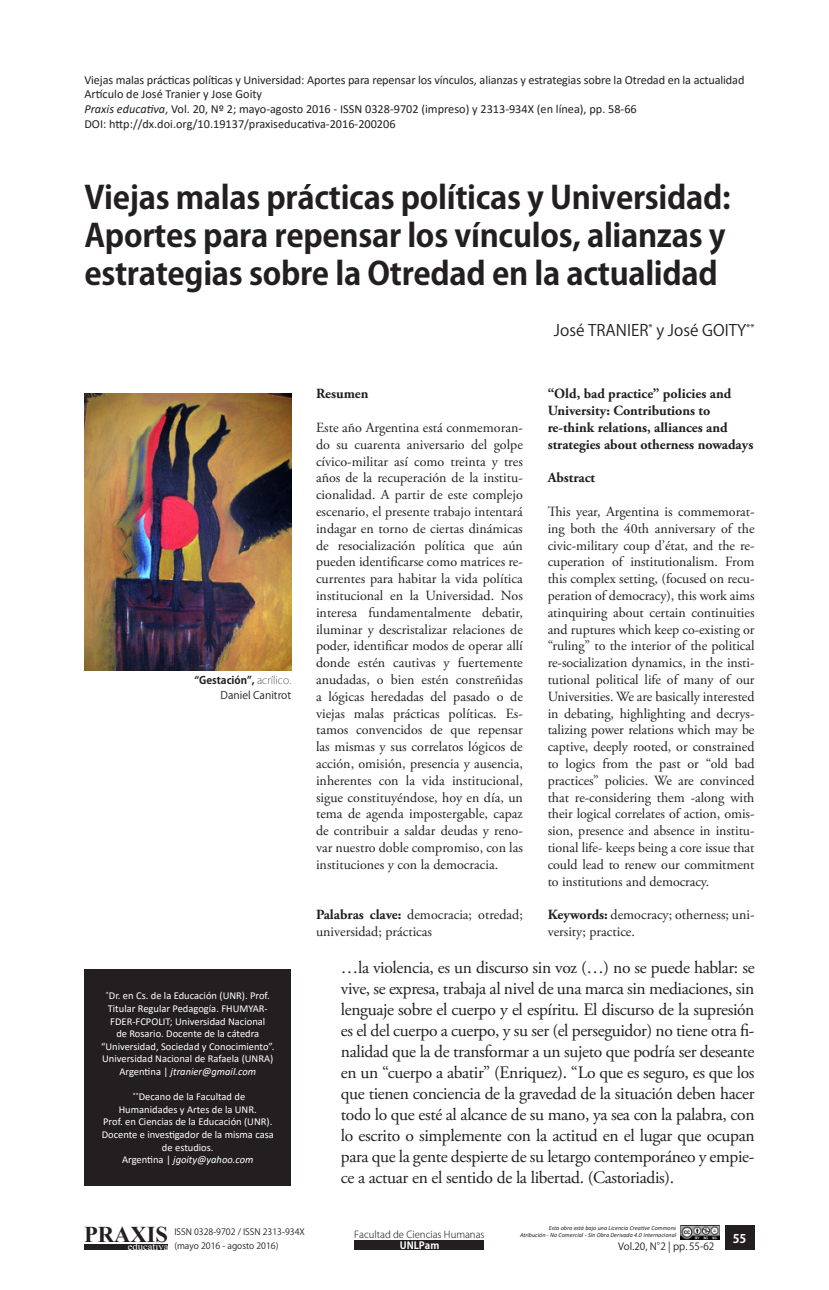
<style>
.page{position:relative;width:829px;height:1290px;background:#fff}
.page>*{position:absolute;margin:0;border:0;box-sizing:border-box;transform-origin:0 0}
.Títulos_Sección_Artí{font:700 31.5px/37.8px "Koz Go Std";letter-spacing:-.01em;color:#231f20}
.t1{font:700 22.57px "Times New Roman";color:#231f20}
.Citas{font:17.5px/21px "Adobe Garamond Pro";letter-spacing:-.02em;color:#231f20;text-align:justify}
.Autor{font:15.75px "Koz Go Std";color:#231f20}
.Resumen{font:14px/16.8px "Adobe Garamond Pro";color:#231f20;text-align:justify}
.Resumen-2{font:700 14px/16.8px "Adobe Garamond Pro";color:#231f20}
.DOI{font:12.25px "Calibri";letter-spacing:-.01em;color:#231f20}
.t2{font:700 11.9px "Koz Go Std";color:#fff}
.t3{font:10.67px "Times New Roman";color:#fff}
.CV_Autor{font:10.5px/12.6px "Calibri";color:#fff;text-align:center}
.CV_Autor-2{font:italic 10.5px "Calibri";color:#fff}
.Epigfrafes{font:700 10.5px "Koz Go Std";color:#231f20}
.Epigfrafes-2{font:10.5px "Koz Go Std";color:#231f20}
.t4{font:9.97px "Koz Go Pro";color:#231f20}
.t5{font:700 9.97px "Koz Go Pro";color:#fff}
.t6{font:300 9.62px "Koz Go Pro";color:#231f20}
.t7{font:8.75px/14px "Koz Go Pro";color:#231f20}
.t8{font:italic 6.12px/7px "Calibri";color:#231f20;text-align:right}
.s1{font-style:italic}
.s2{font-weight:200}
.s3{font-style:normal}
.s4{font-weight:700}
</style>
<div class="page">
<div style="left:84px;top:1244px;width:84px;height:6px;background:#231f20"></div>
<div style="left:724px;top:1225px;width:30px;height:25px;background:#231f20"></div>
<img style="left:680px;top:1225px;width:39px;height:14px">
<div style="left:355px;top:1240px;width:129px;height:10px;background:#231f20"></div>
<div style="left:84px;top:969px;width:207px;height:217px;background:#231f20"></div>
<img style="left:84px;top:394px;width:207px;height:277px">
<p class="DOI" style="left:84px;top:71px;width:661px">Viejas malas prácticas políticas y Universidad: Aportes para repensar los vínculos, alianzas y estrategias sobre la Otredad en la actualidad</p>
<p class="DOI" style="left:84px;top:86px;width:179px">Artículo de José Tranier y Jose Goity</p>
<p class="DOI" style="left:84px;top:100px;width:554px"><span class="s1">Praxis educativa</span>, Vol. 20, Nº 2; mayo-agosto 2016 - ISSN 0328-9702 (impreso) y 2313-934X (en línea), pp. 58-66</p>
<p class="DOI" style="left:84px;top:115px;width:313px">DOI: http://dx.doi.org/10.19137/praxiseducativa-2016-200206</p>
<p class="Títulos_Sección_Artí" style="left:84px;top:180px;width:647px">Viejas malas prácticas políticas y Universidad:<br>Aportes para repensar los vínculos, alianzas y estrategias sobre la Otredad en la actualidad</p>
<p class="Epigfrafes" style="left:194px;top:673px;width:98px">“Gestación”, <span class="s2">acrílico.</span></p>
<p class="Epigfrafes-2" style="left:220px;top:689px;width:72px">Daniel Canitrot</p>
<p class="CV_Autor" style="left:101px;top:989px;width:175px"><sup>*</sup>Dr. en Cs. de la Educación (UNR). Prof.<br>Titular Regular Pedagogía. FHUMYAR-FDER-FCPOLIT; Universidad Nacional<br>de Rosario. Docente de la cátedra “Universidad, Sociedad y Conocimiento”.<br>Universidad Nacional de Rafaela (UNRA)</p>
<p class="CV_Autor-2" style="left:119px;top:1064px;width:138px"><span class="s3">Argentina |</span> jtranier@gmail.com</p>
<p class="CV_Autor" style="left:119px;top:1090px;width:139px"><sup>**</sup>Decano de la Facultad de<br>Humanidades y Artes de la UNR.</p>
<p class="CV_Autor" style="left:103px;top:1115px;width:171px">Prof. en Ciencias de la Educación (UNR).</p>
<p class="CV_Autor" style="left:102px;top:1128px;width:174px">Docente e investigador de la misma casa de estudios.</p>
<p class="CV_Autor-2" style="left:122px;top:1152px;width:133px"><span class="s3">Argentina |</span> jgoity@yahoo.com</p>
<p class="Resumen-2" style="left:316px;top:386px;width:54px">Resumen</p>
<p class="Resumen" style="left:316px;top:420px;width:208px">Este año Argentina está conmemoran&shy;do su cuarenta aniversario del golpe cívico-militar así como treinta y tres años de la recuperación de la institu&shy;cionalidad. A partir de este complejo escenario, el presente trabajo intentará indagar en torno de ciertas dinámicas de resocialización política que aún pueden identificarse como matrices re&shy;currentes para habitar la vida política institucional en la Universidad. Nos interesa fundamentalmente debatir, iluminar y descristalizar relaciones de poder, identificar modos de operar allí donde estén cautivas y fuertemente anudadas, o bien estén constreñidas a lógicas heredadas del pasado o de viejas malas prácticas políticas. Es&shy;tamos convencidos de que repensar las mismas y sus correlatos lógicos de acción, omisión, presencia y ausencia, inherentes con la vida institucional, sigue constituyéndose, hoy en día, un tema de agenda impostergable, capaz de contribuir a saldar deudas y reno&shy;var nuestro doble compromiso, con las instituciones y con la democracia.</p>
<p class="Resumen" style="left:316px;top:907px;width:208px"><span class="s4">Palabras clave:</span> democracia; otredad; universidad; prácticas</p>
<p class="Autor" style="left:554px;top:321px;width:202px">José TRANIER<sup>*</sup> y José GOITY<sup>**</sup></p>
<p class="Resumen-2" style="left:547px;top:386px;width:207px">“Old, bad practice” policies and University: Contributions to re-think relations, alliances and strategies about otherness nowadays</p>
<p class="Resumen-2" style="left:547px;top:470px;width:49px">Abstract</p>
<p class="Resumen" style="left:547px;top:504px;width:208px">This year, Argentina is commemorat&shy;ing both the 40th anniversary of the civic-military coup d’état, and the re&shy;cuperation of institutionalism. From this complex setting, (focused on recu&shy;peration of democracy), this work aims atinquiring about certain continuities and ruptures which keep co-existing or “ruling” to the interior of the political re-socialization dynamics, in the insti&shy;tutional political life of many of our Universities. We are basically interested in debating, highlighting and decrys&shy;talizing power relations which may be captive, deeply rooted, or constrained to logics from the past or “old bad practices” policies. We are convinced that re-considering them -along with their logical correlates of action, omis&shy;sion, presence and absence in institu&shy;tional life- keeps being a core issue that could lead to renew our commitment to institutions and democracy.</p>
<p class="Resumen" style="left:547px;top:907px;width:208px"><span class="s4">Keywords:</span> democracy; otherness; uni&shy;versity; practice.</p>
<p class="Citas" style="left:341px;top:957px;width:415px">…la violencia, es un discurso sin voz (…) no se puede hablar: se vive, se expresa, trabaja al nivel de una marca sin mediaciones, sin lenguaje sobre el cuerpo y el espíritu. El discurso de la supresión es el del cuerpo a cuerpo, y su ser (el perseguidor) no tiene otra fi&shy;nalidad que la de transformar a un sujeto que podría ser deseante en un “cuerpo a abatir” (Enriquez). “Lo que es seguro, es que los que tienen conciencia de la gravedad de la situación deben hacer todo lo que esté al alcance de su mano, ya sea con la palabra, con lo escrito o simplemente con la actitud en el lugar que ocupan para que la gente despierte de su letargo contemporáneo y empie&shy;ce a actuar en el sentido de la libertad. (Castoriadis).</p>
<p class="t7" style="left:174px;top:1225px;width:132px">ISSN 0328-9702 / ISSN 2313-934X (mayo 2016 - agosto 2016)</p>
<p class="t8" style="left:520px;top:1224px;width:158px">Esta obra está bajo una Licencia Creative Commons<br>Atribución - No Comercial - Sin Obra Derivada 4.0 Internacional</p>
<h2 class="t1" style="left:84px;top:1218px;width:85px">PRAXIS</h2>
<p class="t3" style="left:128px;top:1239px;width:42px">educativa</p>
<p class="t6" style="left:354px;top:1228px;width:132px">Facultad de Ciencias Humanas</p>
<p class="t5" style="left:399px;top:1239px;width:41px">UNLPam</p>
<p class="t4" style="left:618px;top:1239px;width:98px">Vol.20, N°2 | pp.55-62</p>
<p class="t2" style="left:732px;top:1230px;width:15px">55</p>
</div>
